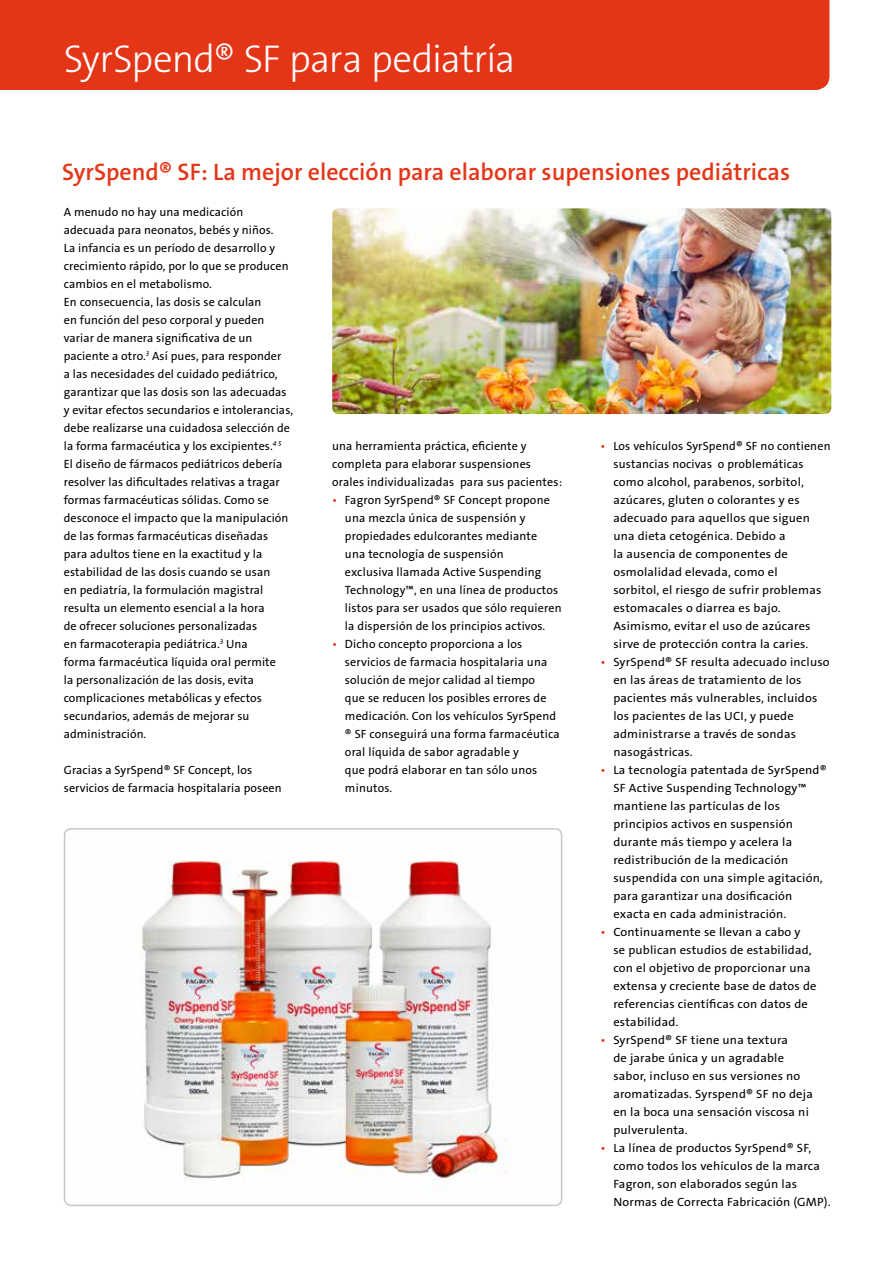
<style>
.page{position:relative;width:893px;height:1263px;background:#fff}
.page>*{position:absolute;margin:0;border:0;box-sizing:border-box;transform-origin:0 0}
.t1{font:39px "The Sans LP3 Lig";letter-spacing:-.02em;color:#fff}
.t2{font:24px "The Sans LP6 Se Bld";color:#e53517}
.t3{font:12px/18px "The Sans LP5 Plain";letter-spacing:.015em;color:#000}
.t4{font:12px/18px "The Sans LP5 Plain";letter-spacing:.015em;color:#000;scale:1.04 1}
.s1{color:#e53517}
</style>
<div class="page">
<div style="left:0;top:0;width:829px;height:90px;background:#e53517"></div>
<img style="left:332px;top:208px;width:499px;height:206px">
<img style="left:141px;top:831px;width:421px;height:372px">
<div style="left:64px;top:828px;width:498px;height:378px;border:2px solid #c6c7c8;border-radius:6px"></div>
<h1 class="t1" style="left:64px;top:34px;width:453px">SyrSpend® SF para pediatría</h1>
<h1 class="t1" style="left:289px;top:34px;width:234px">for paediatrics</h1>
<h2 class="t2" style="left:62px;top:156px;width:729px">SyrSpend® SF: La mejor elección para elaborar supensiones pediátricas</h2>
<p class="t3" style="left:64px;top:203px;width:231px">A menudo no hay una medicación adecuada para neonatos, bebés y niños.<br>La infancia es un período de desarrollo y crecimiento rápido, por lo que se producen cambios en el metabolismo.<br>En consecuencia, las dosis se calculan<br>en función del peso corporal y pueden variar de manera significativa de un paciente a otro.<sup>3</sup> Así pues, para responder<br>a las necesidades del cuidado pediátrico, garantizar que las dosis son las adecuadas y evitar efectos secundarios e intolerancias, debe realizarse una cuidadosa selección de la forma farmacéutica y los excipientes.<sup>4</sup> <sup>5<br></sup>El diseño de fármacos pediátricos debería resolver las dificultades relativas a tragar formas farmacéuticas sólidas. Como se desconoce el impacto que la manipulación de las formas farmacéuticas diseñadas para adultos tiene en la exactitud y la estabilidad de las dosis cuando se usan<br>en pediatría, la formulación magistral resulta un elemento esencial a la hora<br>de ofrecer soluciones personalizadas<br>en farmacoterapia pediátrica.<sup>3</sup> Una<br>forma farmacéutica líquida oral permite<br>la personalización de las dosis, evita complicaciones metabólicas y efectos secundarios, además de mejorar su administración.</p>
<p class="t3" style="left:64px;top:761px;width:219px">Gracias a SyrSpend® SF Concept, los servicios de farmacia hospitalaria poseen</p>
<p class="t3" style="left:613px;top:437px;width:219px;text-indent:-13px"><span class="s1">•</span> Los vehículos SyrSpend® SF no contienen sustancias nocivas o problemáticas como alcohol, parabenos, sorbitol, azúcares, gluten o colorantes y es adecuado para aquellos que siguen una dieta cetogénica. Debido a<br>la ausencia de componentes de osmolalidad elevada, como el<br>sorbitol, el riesgo de sufrir problemas estomacales o diarrea es bajo.<br>Asimismo, evitar el uso de azúcares sirve de protección contra la caries.</p>
<p class="t4" style="left:613px;top:653px;width:209px;text-indent:-13px"><span class="s1">•</span> SyrSpend® SF resulta adecuado incluso en las áreas de tratamiento de los pacientes más vulnerables, incluidos los pacientes de las UCI, y puede administrarse a través de sondas nasogástricas.</p>
<p class="t4" style="left:613px;top:761px;width:207px;text-indent:-13px"><span class="s1">•</span> La tecnología patentada de SyrSpend® SF Active Suspending Technology™ mantiene las partículas de los principios activos en suspensión durante más tiempo y acelera la redistribución de la medicación suspendida con una simple agitación, para garantizar una dosificación exacta en cada administración.</p>
<p class="t4" style="left:613px;top:923px;width:197px;text-indent:-13px"><span class="s1">•</span> Continuamente se llevan a cabo y<br>se publican estudios de estabilidad, con el objetivo de proporcionar una extensa y creciente base de datos de referencias científicas con datos de estabilidad.</p>
<p class="t4" style="left:613px;top:1031px;width:193px;text-indent:-13px"><span class="s1">•</span> SyrSpend® SF tiene una textura<br>de jarabe única y un agradable sabor, incluso en sus versiones no aromatizadas. Syrspend® SF no deja en la boca una sensación viscosa ni pulverulenta.</p>
<p class="t4" style="left:613px;top:1139px;width:211px;text-indent:-13px"><span class="s1">•</span> La línea de productos SyrSpend® SF, como todos los vehículos de la marca Fagron, son elaborados según las Normas de Correcta Fabricación (GMP).</p>
<p class="t3" style="left:332px;top:437px;width:231px">una herramienta práctica, eficiente y completa para elaborar suspensiones orales individualizadas para sus pacientes:</p>
<p class="t3" style="left:345px;top:491px;width:218px;text-indent:-13px"><span class="s1">•</span> Fagron SyrSpend® SF Concept propone una mezcla única de suspensión y propiedades edulcorantes mediante<br>una tecnología de suspensión<br>exclusiva llamada Active Suspending Technology™, en una línea de productos listos para ser usados que sólo requieren la dispersión de los principios activos.</p>
<p class="t3" style="left:345px;top:635px;width:216px;text-indent:-13px"><span class="s1">•</span> Dicho concepto proporciona a los servicios de farmacia hospitalaria una solución de mejor calidad al tiempo<br>que se reducen los posibles errores de medicación. Con los vehículos SyrSpend ® SF conseguirá una forma farmacéutica oral líquida de sabor agradable y<br>que podrá elaborar en tan sólo unos minutos.</p>
</div>
